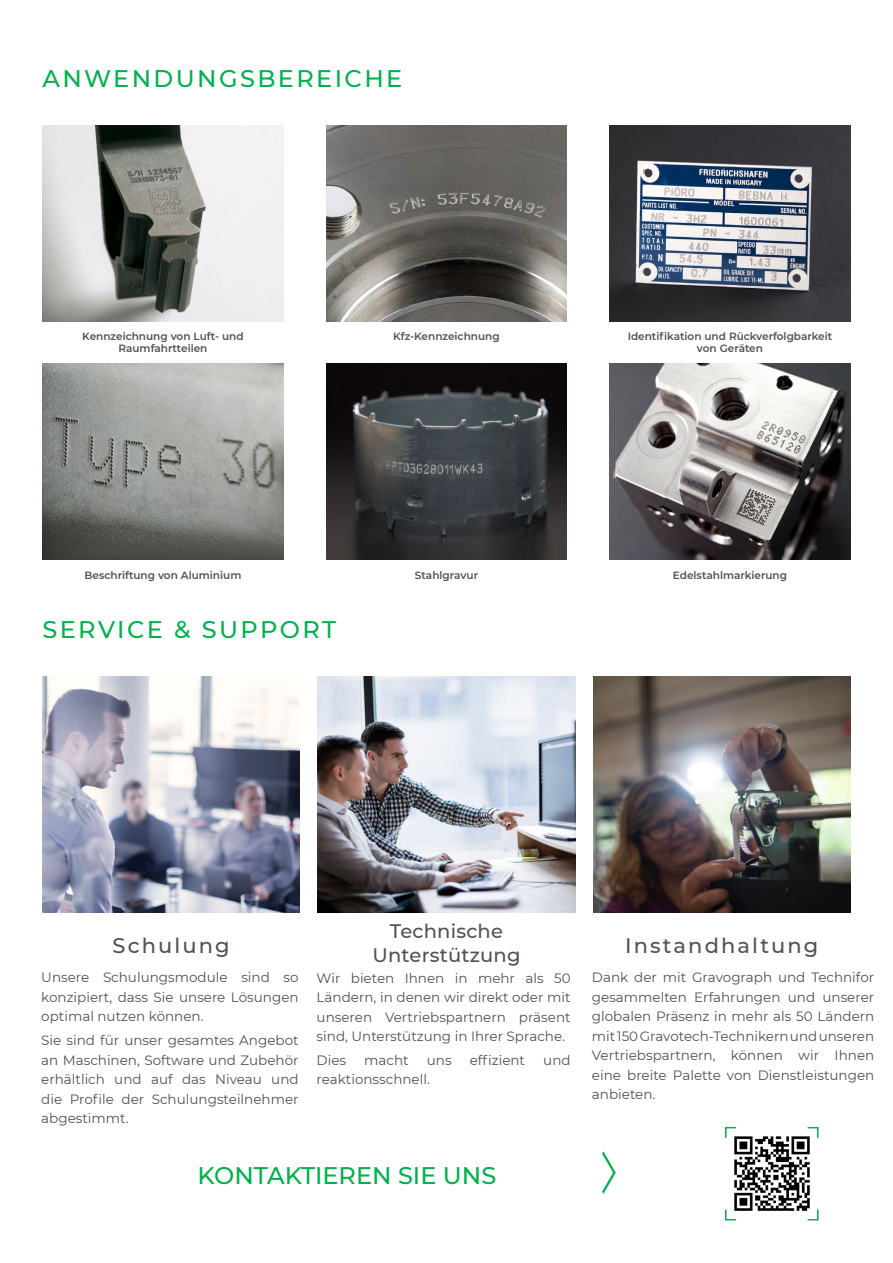
<style>
.page{position:relative;width:893px;height:1263px;background:#fff}
.page>*{position:absolute;margin:0;border:0;box-sizing:border-box;transform-origin:0 0}
.t1{font:500 24px "Montserrat";letter-spacing:.1em;color:#00b14c}
.t2{font:500 24px "Montserrat";color:#00b14c}
.t3{font:500 21px "Montserrat";letter-spacing:.1em;color:#4d5257}
.t4{font:500 19.5px/24px "Montserrat";letter-spacing:.01em;color:#4d5257;text-align:center}
.t5{font:13.5px/19.5px "Montserrat";color:#4d5257;text-align:justify}
.t6{font:600 10.5px/12px "Montserrat";color:#4d5257;text-align:center}
</style>
<div class="page">
<img style="left:43px;top:126px;width:240px;height:195px">
<img style="left:609px;top:126px;width:241px;height:195px">
<img style="left:326px;top:126px;width:241px;height:195px">
<img style="left:326px;top:364px;width:241px;height:195px">
<img style="left:43px;top:364px;width:240px;height:195px">
<img style="left:609px;top:364px;width:241px;height:195px">
<svg style="left:602px;top:1151px;width:14px;height:43px"></svg>
<svg style="left:725px;top:1126px;width:11px;height:12px"></svg>
<svg style="left:725px;top:1209px;width:11px;height:12px"></svg>
<svg style="left:807px;top:1126px;width:12px;height:12px"></svg>
<svg style="left:807px;top:1209px;width:12px;height:12px"></svg>
<img style="left:43px;top:676px;width:257px;height:236px">
<img style="left:318px;top:676px;width:257px;height:236px">
<img style="left:593px;top:676px;width:257px;height:236px">
<img style="left:733px;top:1135px;width:77px;height:77px">
<h1 class="t1" style="left:43px;top:62px;width:361px">ANWENDUNGSBEREICHE</h1>
<p class="t6" style="left:82px;top:330px;width:163px">Kennzeichnung von Luft- und<br>Raumfahrtteilen</p>
<p class="t6" style="left:393px;top:330px;width:108px">Kfz-Kennzeichnung</p>
<p class="t6" style="left:628px;top:330px;width:206px">Identifikation und Rückverfolgbarkeit von Geräten</p>
<p class="t6" style="left:85px;top:569px;width:158px">Beschriftung von Aluminium</p>
<p class="t6" style="left:673px;top:569px;width:116px">Edelstahlmarkierung</p>
<h1 class="t1" style="left:43px;top:612px;width:295px">SERVICE &amp; SUPPORT</h1>
<p class="t6" style="left:415px;top:569px;width:65px">Stahlgravur</p>
<h2 class="t3" style="left:113px;top:931px;width:119px">Schulung</h2>
<p class="t5" style="left:41px;top:967px;width:259px">Unsere Schulungsmodule sind so konzipiert, dass Sie unsere Lösungen optimal nutzen können.</p>
<p class="t5" style="left:41px;top:1030px;width:259px">Sie sind für unser gesamtes Angebot an Maschinen, Software und Zubehör erhältlich und auf das Niveau und die Profile der Schulungsteilnehmer abgestimmt.</p>
<h3 class="t4" style="left:373px;top:918px;width:149px">Technische<br>Unterstützung</h3>
<p class="t5" style="left:317px;top:967px;width:256px">Wir bieten Ihnen in mehr als 50<br>Ländern, in denen wir direkt oder mit unseren Vertriebspartnern präsent sind, Unterstützung in Ihrer Sprache.</p>
<p class="t5" style="left:317px;top:1050px;width:31px">Dies</p>
<p class="t5" style="left:364px;top:1050px;width:46px">macht</p>
<p class="t5" style="left:427px;top:1050px;width:26px">uns</p>
<p class="t5" style="left:470px;top:1050px;width:57px">effizient</p>
<p class="t5" style="left:543px;top:1050px;width:29px">und</p>
<p class="t5" style="left:317px;top:1069px;width:115px">reaktionsschnell.</p>
<h1 class="t2" style="left:198px;top:1159px;width:300px">KONTAKTIEREN SIE UNS</h1>
<h2 class="t3" style="left:625px;top:931px;width:195px">Instandhaltung</h2>
<p class="t5" style="left:592px;top:967px;width:284px">Dank der mit Gravograph und Technifor gesammelten Erfahrungen und unserer globalen Präsenz in mehr als 50 Ländern mit 150 Gravotech-Technikern und unseren Vertriebspartnern, können wir Ihnen eine breite Palette von Dienstleistungen anbieten.</p>
</div>
